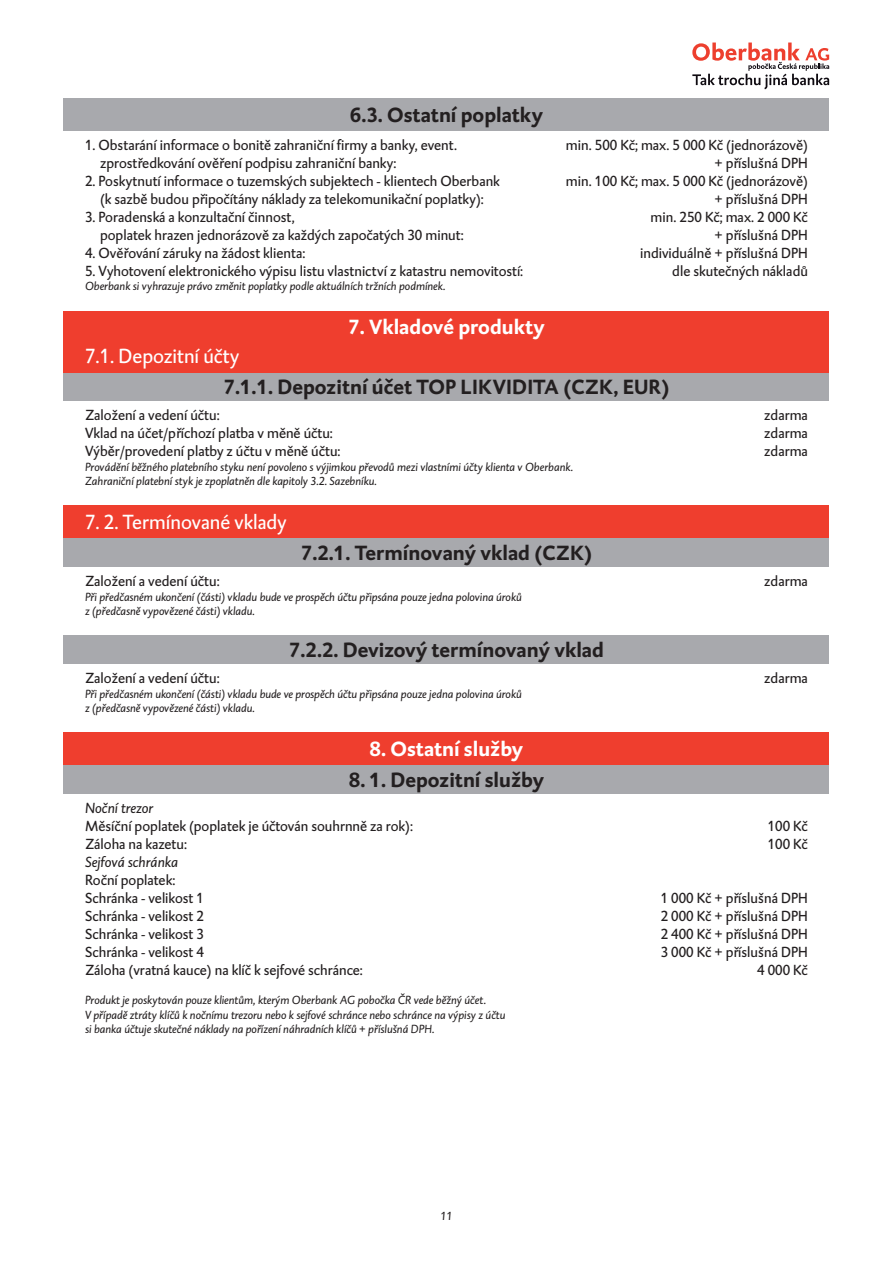
<style>
.page{position:relative;width:893px;height:1263px;background:#fff}
.page>*{position:absolute;margin:0;border:0;box-sizing:border-box;transform-origin:0 0}
.t1{font:700 21px "DTL Caspari T";color:#231f20}
.t2{font:21px "DTL Caspari T";color:#fff}
.t3{font:700 21px "DTL Caspari T";color:#fff}
.t4{font:15px/18px "DTL Caspari T";color:#231f20}
.t5{font:italic 15px "DTL Caspari T";color:#231f20}
.t6{font:italic 12px/14.4px "DTL Caspari T";color:#231f20}
</style>
<div class="page">
<div style="left:64px;top:372px;width:765px;height:29px;background:#a8a9ad"></div>
<div style="left:64px;top:311px;width:765px;height:61px;background:#ef3e2e"></div>
<div style="left:64px;top:538px;width:765px;height:29px;background:#a8a9ad"></div>
<div style="left:64px;top:505px;width:765px;height:33px;background:#ef3e2e"></div>
<div style="left:64px;top:635px;width:765px;height:29px;background:#a8a9ad"></div>
<div style="left:64px;top:98px;width:765px;height:33px;background:#a8a9ad"></div>
<div style="left:64px;top:765px;width:765px;height:29px;background:#a8a9ad"></div>
<div style="left:64px;top:732px;width:765px;height:33px;background:#ef3e2e"></div>
<svg style="left:692px;top:43px;width:137px;height:46px"></svg>
<h1 class="t1" style="left:350px;top:100px;width:195px">6.3. Ostatní poplatky</h1>
<p class="t4" style="left:100px;top:136px;width:358px;text-indent:-15px">1. Obstarání informace o bonitě zahraniční firmy a banky, event. zprostředkování ověření podpisu zahraniční banky:</p>
<p class="t4" style="left:85px;top:172px;width:416px;text-align:center">2. Poskytnutí informace o tuzemských subjektech - klientech Oberbank (k sazbě budou připočítány náklady za telekomunikační poplatky):</p>
<p class="t4" style="left:100px;top:208px;width:365px;text-indent:-15px">3. Poradenská a konzultační činnost,<br>poplatek hrazen jednorázově za každých započatých 30 minut:</p>
<p class="t4" style="left:85px;top:244px;width:222px">4. Ověřování záruky na žádost klienta:</p>
<p class="t4" style="left:85px;top:262px;width:440px">5. Vyhotovení elektronického výpisu listu vlastnictví z katastru nemovitostí:</p>
<p class="t6" style="left:85px;top:279px;width:362px">Oberbank si vyhrazuje právo změnit poplatky podle aktuálních tržních podmínek.</p>
<h1 class="t3" style="left:348px;top:313px;width:198px">7. Vkladové produkty</h1>
<p class="t4" style="left:566px;top:136px;width:244px;text-align:right">min. 500 Kč; max. 5 000 Kč (jednorázově) + příslušná DPH<br>min. 100 Kč; max. 5 000 Kč (jednorázově) + příslušná DPH<br>min. 250 Kč; max. 2 000 Kč<br>+ příslušná DPH<br>individuálně + příslušná DPH<br>dle skutečných nákladů</p>
<h1 class="t2" style="left:85px;top:343px;width:156px">7.1. Depozitní účty</h1>
<h1 class="t1" style="left:224px;top:373px;width:447px">7.1.1. Depozitní účet TOP LIKVIDITA (CZK, EUR)</h1>
<p class="t4" style="left:85px;top:406px;width:257px">Založení a vedení účtu:<br>Vklad na účet/příchozí platba v měně účtu:<br>Výběr/provedení platby z účtu v měně účtu:</p>
<p class="t6" style="left:85px;top:460px;width:490px">Provádění běžného platebního styku není povoleno s výjimkou převodů mezi vlastními účty klienta v Oberbank.<br>Zahraniční platební styk je zpoplatněn dle kapitoly 3.2. Sazebníku.</p>
<h1 class="t2" style="left:85px;top:509px;width:203px">7. 2. Termínované vklady</h1>
<h1 class="t1" style="left:301px;top:539px;width:293px">7.2.1. Termínovaný vklad (CZK)</h1>
<p class="t4" style="left:85px;top:572px;width:136px">Založení a vedení účtu:</p>
<p class="t6" style="left:85px;top:589px;width:438px">Při předčasném ukončení (části) vkladu bude ve prospěch účtu připsána pouze jedna polovina úroků z (předčasně vypovězené části) vkladu.</p>
<h1 class="t1" style="left:289px;top:636px;width:317px">7.2.2. Devizový termínovaný vklad</h1>
<p class="t4" style="left:85px;top:669px;width:136px">Založení a vedení účtu:</p>
<p class="t6" style="left:85px;top:687px;width:438px">Při předčasném ukončení (části) vkladu bude ve prospěch účtu připsána pouze jedna polovina úroků z (předčasně vypovězené části) vkladu.</p>
<h1 class="t3" style="left:370px;top:735px;width:155px">8. Ostatní služby</h1>
<h1 class="t1" style="left:349px;top:766px;width:197px">8. 1. Depozitní služby</h1>
<p class="t4" style="left:764px;top:406px;width:45px;text-align:justify">zdarma zdarma zdarma</p>
<p class="t4" style="left:764px;top:572px;width:45px">zdarma</p>
<p class="t4" style="left:764px;top:669px;width:45px">zdarma</p>
<p class="t5" style="left:85px;top:799px;width:70px">Noční trezor</p>
<p class="t4" style="left:85px;top:817px;width:329px">Měsíční poplatek (poplatek je účtován souhrnně za rok):<br>Záloha na kazetu:</p>
<p class="t5" style="left:85px;top:853px;width:95px">Sejfová schránka</p>
<p class="t4" style="left:85px;top:871px;width:279px">Roční poplatek:<br>Schránka - velikost 1<br>Schránka - velikost 2<br>Schránka - velikost 3<br>Schránka - velikost 4<br>Záloha (vratná kauce) na klíč k sejfové schránce:</p>
<p class="t6" style="left:85px;top:993px;width:422px">Produkt je poskytován pouze klientům, kterým Oberbank AG pobočka ČR vede běžný účet.<br>V případě ztráty klíčů k nočnímu trezoru nebo k sejfové schránce nebo schránce na výpisy z účtu si banka účtuje skutečné náklady na pořízení náhradních klíčů + příslušná DPH.</p>
<p class="t6" style="left:440px;top:1209px;width:13px">11</p>
<p class="t4" style="left:768px;top:817px;width:42px">100 Kč<br>100 Kč</p>
<p class="t4" style="left:661px;top:889px;width:149px;text-align:right">1 000 Kč + příslušná DPH<br>2 000 Kč + příslušná DPH<br>2 400 Kč + příslušná DPH<br>3 000 Kč + příslušná DPH<br>4 000 Kč</p>
</div>
